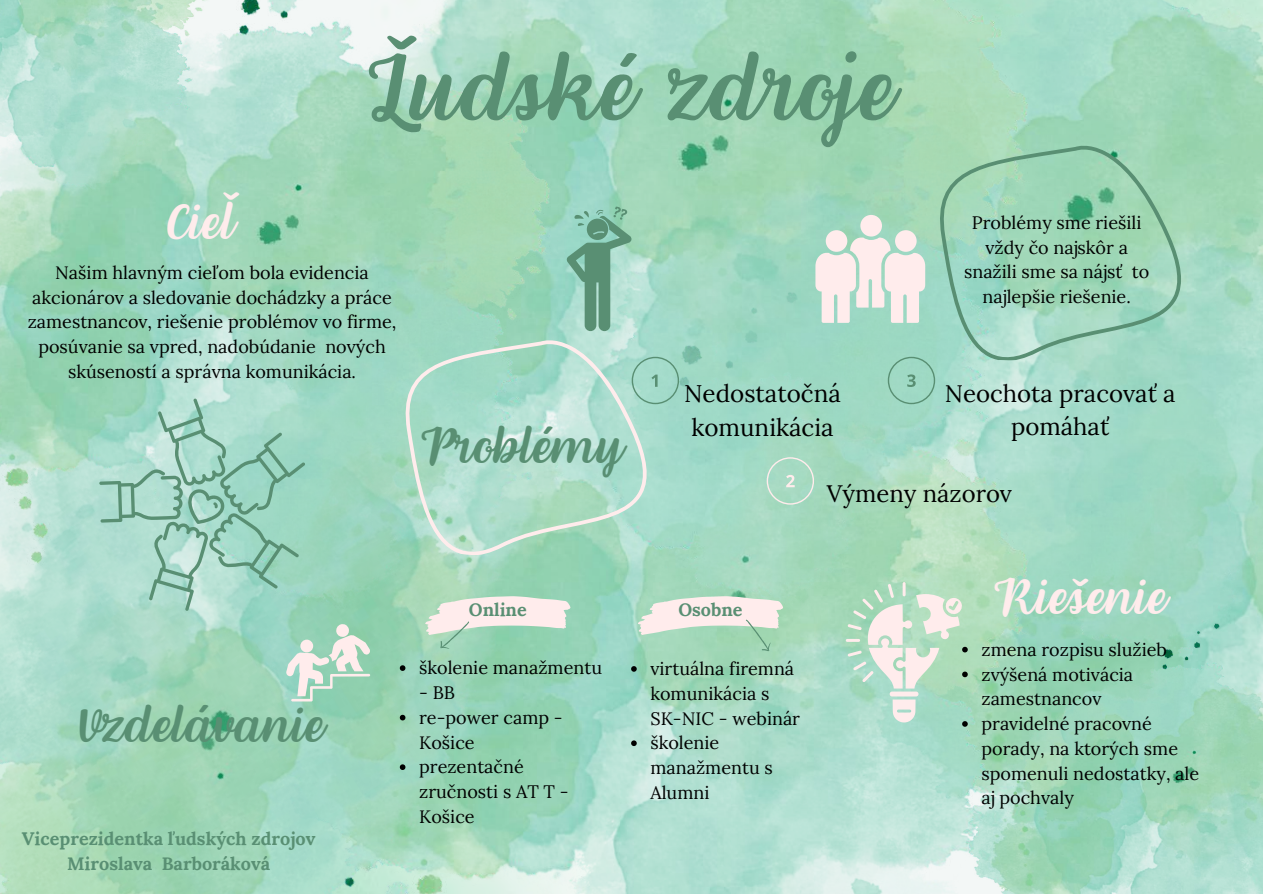
<style>
.page{position:relative;width:1263px;height:894px;background:#fff}
.page>*{position:absolute;margin:0;border:0;box-sizing:border-box;transform-origin:0 0}
.t1{font:91.8px "Together";color:#598f73}
.t2{font:49.8px "Together";color:#598f73}
.t3{font:49.8px "Together";color:#ffecec}
.t4{font:24.15px/33.3px "Lora";color:#000}
.t5{font:24px/33px "Lora";color:#000;text-align:center}
.t6{font:23.85px "Lora";color:#000}
.t7{font:18px/24.8px "Lora";color:#000}
.t8{font:700 18px/24.8px "Lora";color:#598f73;text-align:center}
</style>
<div class="page">
<img style="left:559px;top:0;width:480px;height:614px">
<img style="left:0;top:184px;width:710px;height:709px">
<img style="left:0;top:0;width:559px;height:616px">
<img style="left:0;top:0;width:212px;height:197px">
<img style="left:960px;top:623px;width:303px;height:270px">
<svg style="left:99px;top:398px;width:206px;height:212px;background:#a1d3c2"></svg>
<svg style="left:389px;top:331px;width:266px;height:231px;background:#addccb"></svg>
<svg style="left:632px;top:356px;width:47px;height:48px;background:#9cd3c1"></svg>
<svg style="left:767px;top:457px;width:47px;height:47px;background:#afdbc6"></svg>
<svg style="left:888px;top:356px;width:47px;height:48px;background:#96d0ba"></svg>
<svg style="left:924px;top:137px;width:266px;height:230px;background:#9dd4b8"></svg>
<svg style="left:286px;top:623px;width:85px;height:78px;background:#b5d9c6"></svg>
<div style="left:826px;top:230px;width:21px;height:22px;background:#ffecec;border-radius:50%"></div>
<div style="left:895px;top:230px;width:22px;height:22px;background:#ffecec;border-radius:50%"></div>
<svg style="left:815px;top:237px;width:110px;height:86px;background:#e3e6e0"></svg>
<div style="left:860px;top:215px;width:22px;height:21px;background:#ffecec;border-radius:50%"></div>
<svg style="left:566px;top:206px;width:65px;height:125px;background:#88bda8"></svg>
<svg style="left:638px;top:596px;width:145px;height:58px;background:#cbe0ce"></svg>
<svg style="left:425px;top:596px;width:145px;height:57px;background:#c7decd"></svg>
<svg style="left:400px;top:665px;width:5px;height:5px"></svg>
<svg style="left:400px;top:714px;width:5px;height:6px"></svg>
<svg style="left:400px;top:764px;width:5px;height:5px"></svg>
<svg style="left:631px;top:666px;width:6px;height:5px"></svg>
<svg style="left:631px;top:740px;width:6px;height:5px"></svg>
<svg style="left:846px;top:582px;width:122px;height:144px;background:#bfdeca"></svg>
<h2 class="t3" style="left:167px;top:189px;width:71px">Cieľ</h2>
<h1 class="t1" style="left:364px;top:29px;width:536px">Ľudské zdroje</h1>
<p class="t7" style="left:28px;top:260px;width:370px;text-align:center">Našim hlavným cieľom bola evidencia akcionárov a sledovanie dochádzky a práce zamestnancov, riešenie problémov vo firme, posúvanie sa vpred, nadobúdanie nových skúseností a správna komunikácia.</p>
<h2 class="t2" style="left:419px;top:413px;width:208px">Problémy</h2>
<h3 class="t4" style="left:684px;top:376px;width:158px">Nedostatočná komunikácia</h3>
<p class="t7" style="left:964px;top:210px;width:187px;text-align:center">Problémy sme riešili vždy čo najskôr a snažili sme sa nájsť to najlepšie riešenie.</p>
<h3 class="t5" style="left:945px;top:377px;width:232px">Neochota pracovať a pomáhať</h3>
<h2 class="t2" style="left:78px;top:691px;width:250px">Vzdelávanie</h2>
<p class="t8" style="left:22px;top:825px;width:295px">Viceprezidentka ľudských zdrojov<br>Miroslava Barboráková</p>
<h3 class="t6" style="left:827px;top:478px;width:187px">Výmeny názorov</h3>
<p class="t8" style="left:469px;top:597px;width:59px">Online</p>
<p class="t8" style="left:678px;top:597px;width:66px">Osobne</p>
<p class="t7" style="left:419px;top:655px;width:184px">školenie manažmentu</p>
<p class="t7" style="left:419px;top:680px;width:151px">- BB<br>re-power camp -<br>Košice prezentačné zručnosti s AT T -<br>Košice</p>
<p class="t7" style="left:650px;top:656px;width:151px">virtuálna firemná komunikácia s<br>SK-NIC - webinár školenie manažmentu s<br>Alumni</p>
<h2 class="t3" style="left:992px;top:564px;width:179px">Riešenie</h2>
<p class="t7" style="left:981px;top:636px;width:219px">zmena rozpisu služieb zvýšená motivácia zamestnancov<br>pravidelné pracovné porady, na ktorých sme spomenuli nedostatky, ale aj pochvaly</p>
</div>
